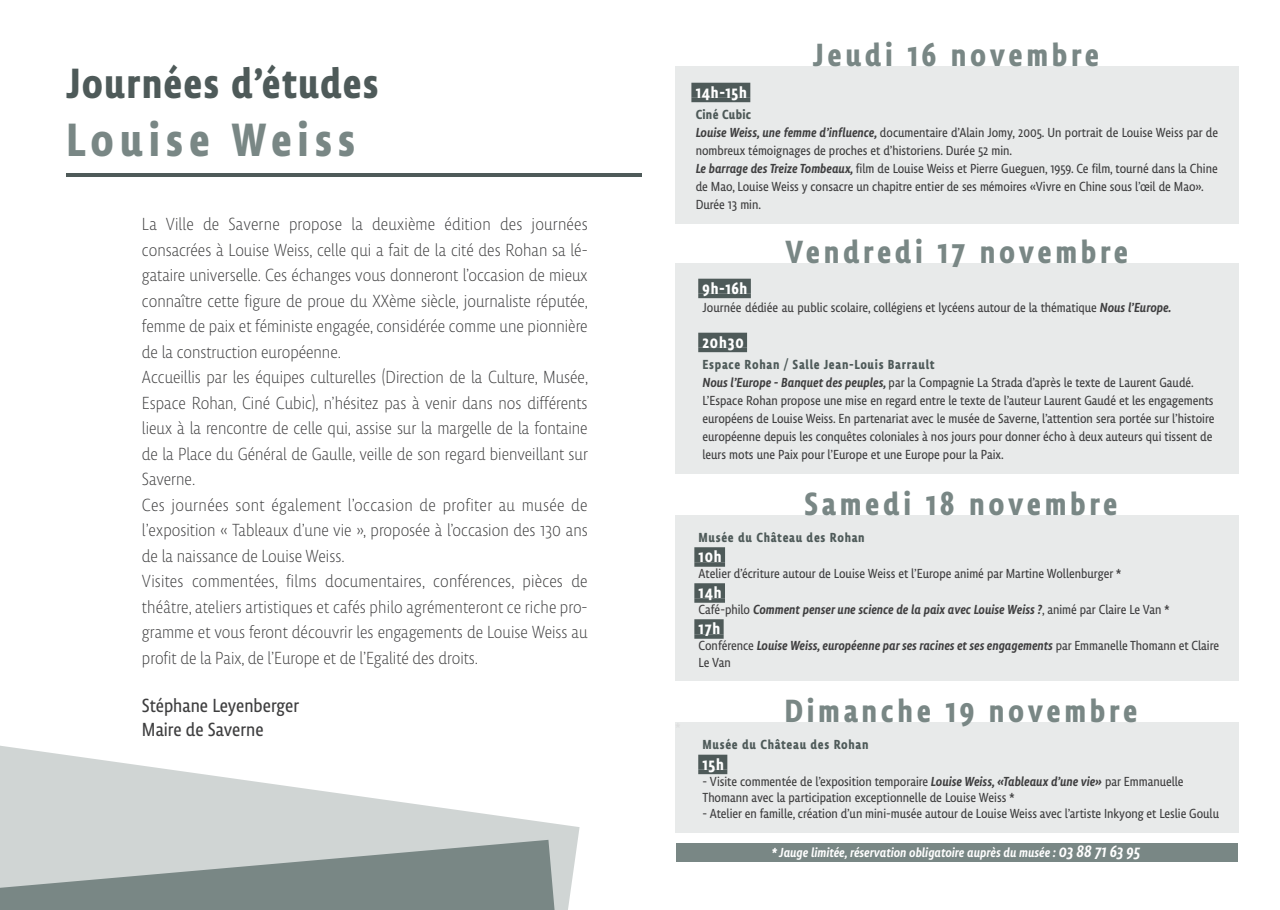
<style>
.page{position:relative;width:1280px;height:910px;background:#fff}
.page>*{position:absolute;margin:0;border:0;box-sizing:border-box;transform-origin:0 0}
.t1{font:700 48px "Lemon Sans Next Cond";letter-spacing:.12em;color:#798785}
.t2{font:700 43.5px "Lemon Sans Next Cond";letter-spacing:.025em;color:#4e5a59}
.t3{font:700 33px "Lemon Sans Next Cond";letter-spacing:.11em;color:#798785}
.t4{font:19.5px/24px "Lemon Sans Next Cond";color:#3e3e3f}
.t5{font:300 18px/25.5px "Lemon Sans Next Cond";color:#3e3e3f}
.t6{font:700 16.5px "Lemon Sans Next Cond";letter-spacing:.05em;color:#fff}
.t7{font:13.5px/18px "Lemon Sans Next Cond";color:#3e3e3f}
.t8{font:italic 500 13.5px/16.2px "Lemon Sans Next Cond";color:#3e3e3f}
.t9{font:italic 500 13.5px "Lemon Sans Next Cond";color:#fff}
.t10{font:700 13.5px "Lemon Sans Next Cond";letter-spacing:.05em;color:#4e5a59}
.s1{font-weight:700;color:#4e5a59}
.s2{font-weight:500;font-style:italic}
.s3{font-weight:400;font-style:normal}
.s4{font-size:16.5px}
</style>
<div class="page">
<div style="left:676px;top:843px;width:561px;height:19px;background:#798785"></div>
<div style="left:675px;top:722px;width:563px;height:110px;background:#e8eaea"></div>
<div style="left:675px;top:515px;width:563px;height:165px;background:#e8eaea"></div>
<svg style="left:0;top:745px;width:580px;height:165px;fill:#d0d5d4"></svg>
<hr style="left:66px;top:173px;width:576px;height:3px;background:#4e5a59">
<div style="left:694px;top:547px;width:31px;height:15px;background:#4e5a59"></div>
<div style="left:694px;top:562px;width:31px;height:5px;background:#4e5a59"></div>
<div style="left:694px;top:583px;width:31px;height:15px;background:#4e5a59"></div>
<div style="left:694px;top:598px;width:31px;height:5px;background:#4e5a59"></div>
<div style="left:694px;top:619px;width:30px;height:15px;background:#4e5a59"></div>
<div style="left:694px;top:634px;width:30px;height:5px;background:#4e5a59"></div>
<div style="left:698px;top:755px;width:29px;height:15px;background:#4e5a59"></div>
<hr style="left:698px;top:770px;width:29px;height:4px;background:#4e5a59">
<div style="left:675px;top:66px;width:563px;height:157px;background:#e8eaea"></div>
<div style="left:691px;top:83px;width:59px;height:15px;background:#4e5a59"></div>
<hr style="left:691px;top:98px;width:59px;height:4px;background:#4e5a59">
<div style="left:675px;top:263px;width:563px;height:210px;background:#e8eaea"></div>
<div style="left:698px;top:279px;width:53px;height:15px;background:#4e5a59"></div>
<hr style="left:698px;top:294px;width:53px;height:4px;background:#4e5a59">
<div style="left:698px;top:333px;width:49px;height:15px;background:#4e5a59"></div>
<hr style="left:698px;top:348px;width:49px;height:4px;background:#4e5a59">
<h2 class="t2" style="left:66px;top:56px;width:314px">Journées d’études</h2>
<h1 class="t1" style="left:66px;top:110px;width:291px">Louise Weiss</h1>
<p class="t5" style="left:142px;top:211px;width:448px">La Ville de Saverne propose la deuxième édition des journées consacrées à Louise Weiss, celle qui a fait de la cité des Rohan sa lé&shy;gataire universelle. Ces échanges vous donneront l’occasion de mieux connaître cette figure de proue du XXème siècle, journaliste réputée, femme de paix et féministe engagée, considérée comme une pionnière de la construction européenne.<br>Accueillis par les équipes culturelles (Direction de la Culture, Musée, Espace Rohan, Ciné Cubic), n’hésitez pas à venir dans nos différents lieux à la rencontre de celle qui, assise sur la margelle de la fontaine de la Place du Général de Gaulle, veille de son regard bienveillant sur Saverne.<br>Ces journées sont également l’occasion de profiter au musée de l’exposition « Tableaux d’une vie », proposée à l’occasion des 130 ans de la naissance de Louise Weiss.<br>Visites commentées, films documentaires, conférences, pièces de théâtre, ateliers artistiques et cafés philo agrémenteront ce riche pro&shy;gramme et vous feront découvrir les engagements de Louise Weiss au profit de la Paix, de l’Europe et de l’Egalité des droits.</p>
<h3 class="t4" style="left:142px;top:693px;width:159px">Stéphane Leyenberger<br>Maire de Saverne</h3>
<h3 class="t3" style="left:813px;top:35px;width:288px">Jeudi 16 novembre</h3>
<p class="t6" style="left:696px;top:82px;width:53px">14h-15h</p>
<p class="t7" style="left:696px;top:105px;width:524px"><span class="s1">Ciné Cubic<br></span><span class="s2">Louise Weiss, une femme d’influence,</span> documentaire d’Alain Jomy, 2005. Un portrait de Louise Weiss par de nombreux témoignages de proches et d’historiens. Durée 52 min.<br><span class="s2">Le barrage des Treize Tombeaux,</span> film de Louise Weiss et Pierre Gueguen, 1959. Ce film, tourné dans la Chine de Mao, Louise Weiss y consacre un chapitre entier de ses mémoires «Vivre en Chine sous l’œil de Mao».<br>Durée 13 min.</p>
<h3 class="t3" style="left:785px;top:231px;width:344px">Vendredi 17 novembre</h3>
<p class="t6" style="left:702px;top:278px;width:46px">9h-16h</p>
<p class="t7" style="left:702px;top:298px;width:470px">Journée dédiée au public scolaire, collégiens et lycéens autour de la thématique <span class="s2">Nous l’Europe.</span></p>
<p class="t6" style="left:702px;top:332px;width:43px">20h30</p>
<p class="t7" style="left:702px;top:355px;width:513px"><span class="s1">Espace Rohan / Salle Jean-Louis Barrault<br></span><span class="s2">Nous l’Europe - Banquet des peuples,</span> par la Compagnie La Strada d’après le texte de Laurent Gaudé.<br>L’Espace Rohan propose une mise en regard entre le texte de l’auteur Laurent Gaudé et les engagements européens de Louise Weiss. En partenariat avec le musée de Saverne, l’attention sera portée sur l’histoire européenne depuis les conquêtes coloniales à nos jours pour donner écho à deux auteurs qui tissent de leurs mots une Paix pour l’Europe et une Europe pour la Paix.</p>
<h3 class="t3" style="left:804px;top:483px;width:315px">Samedi 18 novembre</h3>
<p class="t10" style="left:699px;top:530px;width:168px">Musée du Château des Rohan</p>
<p class="t6" style="left:699px;top:546px;width:25px">10h</p>
<p class="t7" style="left:699px;top:565px;width:424px">Atelier d’écriture autour de Louise Weiss et l’Europe animé par Martine Wollenburger *</p>
<p class="t6" style="left:699px;top:582px;width:24px">14h</p>
<p class="t8" style="left:699px;top:602px;width:473px"><span class="s3">Café-philo</span> Comment penser une science de la paix avec Louise Weiss ?<span class="s3">, animé par Claire Le Van *</span></p>
<p class="t6" style="left:699px;top:618px;width:23px">17h</p>
<p class="t8" style="left:699px;top:638px;width:522px"><span class="s3">Conférence</span> Louise Weiss, européenne par ses racines et ses engagements <span class="s3">par Emmanelle Thomann et Claire<br>Le Van</span></p>
<h3 class="t3" style="left:784px;top:690px;width:354px">Dimanche 19 novembre</h3>
<p class="t10" style="left:702px;top:736px;width:168px">Musée du Château des Rohan</p>
<p class="t6" style="left:702px;top:754px;width:23px">15h</p>
<p class="t7" style="left:702px;top:773px;width:483px;line-height:16.2px">- Visite commentée de l’exposition temporaire <span class="s2">Louise Weiss, «Tableaux d’une vie»</span> par Emmanuelle<br>Thomann avec la participation exceptionnelle de Louise Weiss *</p>
<p class="t7" style="left:702px;top:805px;width:518px">- Atelier en famille, création d’un mini-musée autour de Louise Weiss avec l’artiste Inkyong et Leslie Goulu</p>
<p class="t9" style="left:771px;top:844px;width:370px">* Jauge limitée, réservation obligatoire auprès du musée : <span class="s4">03 88 71 63 95</span></p>
</div>
